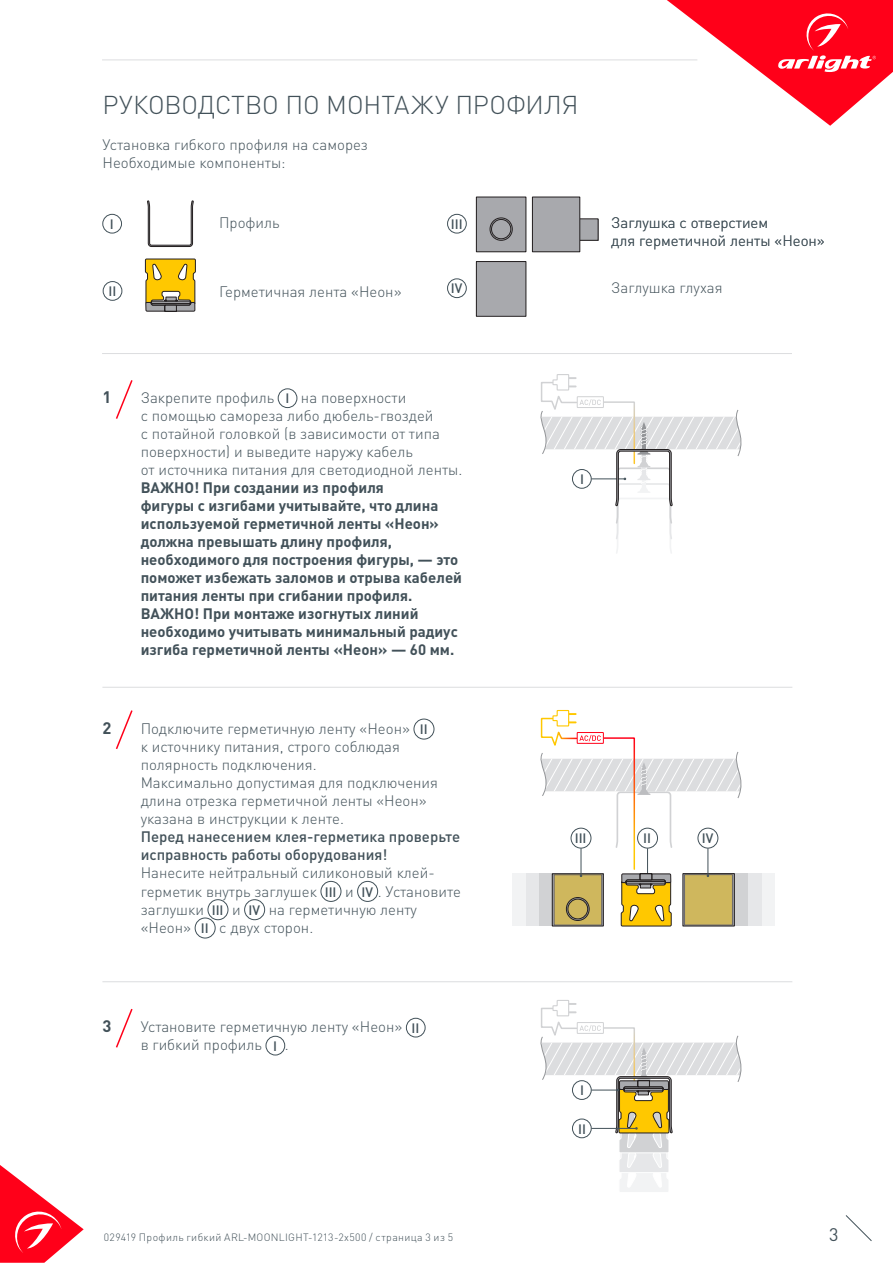
<style>
.page{position:relative;width:893px;height:1263px;background:#fff}
.page>*{position:absolute;margin:0;border:0;box-sizing:border-box;transform-origin:0 0}
.t1{font:300 25.5px "DIN Pro";letter-spacing:-.005em;color:#425159}
.t2{font:18px "DIN Pro";color:#425159}
.t3{font:700 16.5px "DIN Pro";color:#425159}
.t4{font:300 15px/18px "DIN Pro";color:#425159}
.t5{font:700 15px/18px "DIN Pro";color:#425159}
.t6{font:500 13.5px "DIN Pro";color:#425159}
.t7{font:300 10.5px "DIN Pro";letter-spacing:.035em;color:#425159}
.s1{font-weight:300}
.s2{font-weight:500}
</style>
<div class="page">
<svg style="left:0;top:1165px;width:84px;height:98px"></svg>
<svg style="left:845px;top:1215px;width:27px;height:26px"></svg>
<svg style="left:667px;top:0;width:226px;height:126px"></svg>
<hr style="left:102px;top:60px;width:595px;height:1px;background:#dcdddf">
<div style="left:512px;top:874px;width:51px;height:52px;background:#f2f3f4"></div>
<div style="left:526px;top:874px;width:50px;height:52px;background:#e6e7e9"></div>
<hr style="left:102px;top:353px;width:690px;height:1px;background:#dcdddf">
<div style="left:103px;top:214px;width:19px;height:19px;border:1px solid #425159;border-radius:50%"></div>
<div style="left:103px;top:281px;width:19px;height:19px;border:1px solid #425159;border-radius:50%"></div>
<div style="left:447px;top:214px;width:19px;height:19px;border:1px solid #425159;border-radius:50%"></div>
<div style="left:562px;top:219px;width:36px;height:21px;background:#a8a9ad"></div>
<div style="left:532px;top:197px;width:48px;height:55px;background:#a8a9ad"></div>
<div style="left:532px;top:197px;width:48px;height:55px;border:1px solid #231f20"></div>
<div style="left:476px;top:197px;width:50px;height:55px;background:#a8a9ad"></div>
<div style="left:476px;top:197px;width:50px;height:55px;border:1px solid #231f20"></div>
<hr style="left:102px;top:687px;width:690px;height:1px;background:#dcdddf">
<hr style="left:102px;top:981px;width:690px;height:1px;background:#dcdddf">
<div style="left:278px;top:389px;width:19px;height:19px;border:1px solid #425159;border-radius:50%"></div>
<div style="left:414px;top:719px;width:20px;height:20px;border:1px solid #425159;border-radius:50%"></div>
<div style="left:321px;top:881px;width:20px;height:21px;border:1px solid #425159;border-radius:50%"></div>
<div style="left:357px;top:881px;width:21px;height:21px;border:1px solid #425159;border-radius:50%"></div>
<div style="left:208px;top:899px;width:20px;height:21px;border:1px solid #425159;border-radius:50%"></div>
<div style="left:244px;top:899px;width:21px;height:21px;border:1px solid #425159;border-radius:50%"></div>
<div style="left:195px;top:918px;width:20px;height:20px;border:1px solid #425159;border-radius:50%"></div>
<svg style="left:115px;top:380px;width:18px;height:39px"></svg>
<svg style="left:115px;top:710px;width:18px;height:39px"></svg>
<svg style="left:490px;top:218px;width:22px;height:22px"></svg>
<div style="left:490px;top:218px;width:22px;height:22px;border:1px solid #231f20;border-radius:50%"></div>
<div style="left:491px;top:219px;width:20px;height:20px;background:#a8a9ad;border-radius:50%"></div>
<div style="left:491px;top:219px;width:20px;height:20px;border:1px solid #231f20;border-radius:50%"></div>
<svg style="left:116px;top:1008px;width:17px;height:40px"></svg>
<div style="left:406px;top:1018px;width:19px;height:19px;border:1px solid #425159;border-radius:50%"></div>
<div style="left:266px;top:1036px;width:19px;height:19px;border:1px solid #425159;border-radius:50%"></div>
<div style="left:723px;top:873px;width:52px;height:53px;background:#f2f3f4"></div>
<div style="left:710px;top:873px;width:51px;height:53px;background:#e6e7e9"></div>
<div style="left:447px;top:279px;width:19px;height:19px;border:1px solid #425159;border-radius:50%"></div>
<div style="left:476px;top:262px;width:50px;height:54px;background:#a8a9ad"></div>
<div style="left:476px;top:261px;width:50px;height:55px;border:1px solid #231f20"></div>
<svg style="left:147px;top:200px;width:47px;height:47px"></svg>
<svg style="left:540px;top:374px;width:202px;height:179px"></svg>
<svg style="left:145px;top:259px;width:51px;height:53px;background:#cbaa37"></svg>
<svg style="left:536px;top:709px;width:211px;height:217px"></svg>
<svg style="left:540px;top:1000px;width:202px;height:192px"></svg>
<p class="t1" style="left:103px;top:87px;width:477px">РУКОВОДСТВО ПО МОНТАЖУ ПРОФИЛЯ</p>
<p class="t4" style="left:103px;top:134px;width:267px">Установка гибкого профиля на саморез</p>
<p class="t4" style="left:103px;top:152px;width:185px">Необходимые компоненты:</p>
<p class="t6" style="left:110px;top:215px;width:5px">I</p>
<p class="t4" style="left:219px;top:213px;width:62px">Профиль</p>
<p class="t6" style="left:451px;top:215px;width:13px">III</p>
<p class="t4" style="left:611px;top:213px;width:215px">Заглушка с отверстием<br>для герметичной ленты «Неон»</p>
<p class="t6" style="left:108px;top:282px;width:9px">II</p>
<p class="t4" style="left:219px;top:282px;width:184px">Герметичная лента «Неон»</p>
<p class="t6" style="left:451px;top:279px;width:13px">IV</p>
<p class="t4" style="left:611px;top:278px;width:113px">Заглушка глухая</p>
<p class="t3" style="left:102px;top:385px;width:10px">1</p>
<p class="t4" style="left:141px;top:388px;width:135px">Закрепите профиль</p>
<p class="t6" style="left:285px;top:389px;width:5px">I</p>
<p class="t5" style="left:141px;top:388px;width:323px;text-indent:160px"><span class="s1">на поверхности<br>c помощью самореза либо дюбель-гвоздей<br>с потайной головкой (в зависимости от типа поверхности) и выведите наружу кабель<br>от источника питания для светодиодной ленты.<br></span>ВАЖНО! При создании из профиля<br>фигуры с изгибами учитывайте, что длина используемой герметичной ленты «Неон» должна превышать длину профиля, необходимого для построения фигуры, — это поможет избежать заломов и отрыва кабелей питания ленты при сгибании профиля.<br>ВАЖНО! При монтаже изогнутых линий необходимо учитывать минимальный радиус изгиба герметичной ленты «Неон» ― 60 мм.</p>
<p class="t3" style="left:102px;top:717px;width:10px">2</p>
<p class="t4" style="left:141px;top:719px;width:271px">Подключите герметичную ленту «Неон»</p>
<p class="t6" style="left:420px;top:720px;width:9px">II</p>
<p class="t4" style="left:141px;top:737px;width:321px">к источнику питания, строго соблюдая полярность подключения.<br>Максимально допустимая для подключения длина отрезка герметичной ленты «Неон» указана в инструкции к ленте.<br><span class="s2">Перед нанесением клея-герметика проверьте исправность работы оборудования!<br></span>Нанесите нейтральный силиконовый клей&shy;герметик внутрь заглушек</p>
<p class="t6" style="left:325px;top:882px;width:13px">III</p>
<p class="t4" style="left:345px;top:881px;width:10px">и</p>
<p class="t6" style="left:362px;top:882px;width:13px">IV</p>
<p class="t4" style="left:378px;top:881px;width:85px">. Установите</p>
<p class="t4" style="left:141px;top:900px;width:65px">заглушки</p>
<p class="t6" style="left:212px;top:901px;width:13px">III</p>
<p class="t4" style="left:232px;top:900px;width:10px">и</p>
<p class="t6" style="left:249px;top:901px;width:13px">IV</p>
<p class="t4" style="left:269px;top:900px;width:150px">на герметичную ленту</p>
<p class="t4" style="left:141px;top:918px;width:52px">«Неон»</p>
<p class="t6" style="left:201px;top:919px;width:9px">II</p>
<p class="t4" style="left:219px;top:918px;width:96px">с двух сторон.</p>
<p class="t3" style="left:102px;top:1015px;width:10px">3</p>
<p class="t4" style="left:141px;top:1017px;width:263px">Установите герметичную ленту «Неон»</p>
<p class="t6" style="left:412px;top:1019px;width:9px">II</p>
<p class="t4" style="left:141px;top:1035px;width:123px">в гибкий профиль</p>
<p class="t6" style="left:273px;top:1037px;width:5px">I</p>
<p class="t4" style="left:285px;top:1035px;width:5px">.</p>
<p class="t6" style="left:580px;top:470px;width:5px">I</p>
<p class="t6" style="left:575px;top:829px;width:13px">III</p>
<p class="t6" style="left:643px;top:829px;width:9px">II</p>
<p class="t6" style="left:702px;top:829px;width:13px">IV</p>
<p class="t6" style="left:580px;top:1081px;width:5px">I</p>
<p class="t6" style="left:578px;top:1119px;width:9px">II</p>
<p class="t7" style="left:104px;top:1230px;width:351px">029419 Профиль гибкий ARL-MOONLIGHT-1213-2x500 / страница 3 из 5</p>
<p class="t2" style="left:829px;top:1222px;width:11px">3</p>
</div>
